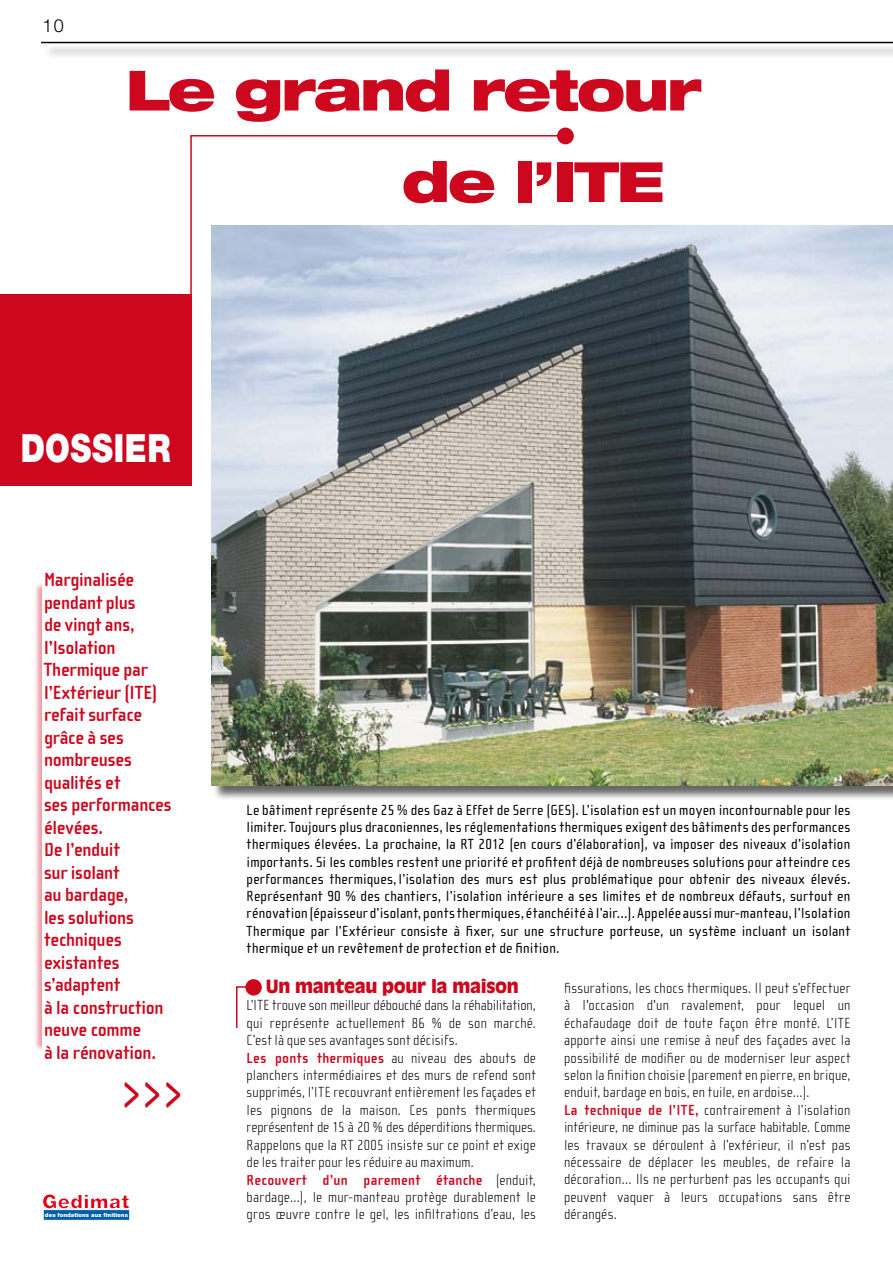
<style>
.page{position:relative;width:893px;height:1263px;background:#fff}
.page>*{position:absolute;margin:0;border:0;box-sizing:border-box;transform-origin:0 0}
.t1{font:66px "Cholla Sans";color:#cd071e;scale:.5 1}
.t2{font:900 expanded 55.5px/91.5px "Helvetica Neue LT Std";letter-spacing:-.04em;color:#cd071e}
.t3{font:900 39px "Helvetica Neue LT Std";letter-spacing:.02em;color:#fff;scale:.8 1}
.t4{font:700 19.5px/22.5px "Cholla Sans";letter-spacing:-.01em;color:#cd071e}
.t5{font:900 18px "Antique Olive Std";letter-spacing:-.02em;color:#cd071e}
.t6{font:300 18px "Helvetica Neue LT Std";color:#000}
.t7{font:100 15px/17.4px "Cholla Sans";letter-spacing:.015em;color:#000}
.t8{font:15px/17.2px "Cholla Sans";letter-spacing:.02em;color:#000;text-align:justify}
.t9{font:900 5.7px "Helvetica Neue";color:#fff}
.s1{font-weight:700;color:#cd071e}
</style>
<div class="page">
<div style="left:34px;top:582px;width:141px;height:470px;background:#cd071e;opacity:.39"></div>
<div style="left:43px;top:570px;width:179px;height:523px;background:#fff"></div>
<div style="left:42px;top:43px;width:851px;height:16px;background:#000;opacity:.6"></div>
<hr style="left:41px;top:42px;width:852px;height:1px;background:#000">
<div style="left:213px;top:226px;width:680px;height:575px;background:#000;opacity:.6"></div>
<img style="left:212px;top:225px;width:681px;height:561px">
<svg style="left:236px;top:986px;width:17px;height:43px"></svg>
<div style="left:245px;top:979px;width:17px;height:16px;background:#cd071e;border-radius:50%"></div>
<svg style="left:43px;top:1194px;width:86px;height:15px"></svg>
<div style="left:43px;top:1209px;width:87px;height:11px;background:#005ea8;border:1px solid #fff"></div>
<svg style="left:190px;top:135px;width:377px;height:351px"></svg>
<div style="left:557px;top:128px;width:17px;height:16px;background:#cd071e;border-radius:50%"></div>
<div style="left:0;top:294px;width:191px;height:192px;background:#cd071e"></div>
<p class="t6" style="left:43px;top:15px;width:23px">10</p>
<h2 class="t2" style="left:402px;top:43px;width:302px;text-indent:-276px">Le grand retour de l’ITE</h2>
<h3 class="t3" style="left:21px;top:425px;width:189px">DOSSIER</h3>
<p class="t4" style="left:44px;top:569px;width:129px">Marginalisée pendant plus<br>de vingt ans, l’Isolation<br>Thermique par l’Extérieur (ITE) refait surface grâce à ses nombreuses qualités et<br>ses performances élevées.<br>De l’enduit<br>sur isolant<br>au bardage,<br>les solutions techniques existantes s’adaptent<br>à la construction neuve comme<br>à la rénovation.</p>
<h1 class="t1" style="left:123px;top:1054px;width:118px">&gt;&gt;&gt;</h1>
<p class="t9" style="left:45px;top:1211px;width:84px">des fondations aux finitions</p>
<p class="t8" style="left:247px;top:802px;width:605px">Le bâtiment représente 25 % des Gaz à Effet de Serre (GES). L’isolation est un moyen incontournable pour les limiter. Toujours plus draconiennes, les réglementations thermiques exigent des bâtiments des performances thermiques élevées. La prochaine, la RT 2012 (en cours d’élaboration), va imposer des niveaux d’isolation importants. Si les combles restent une priorité et profitent déjà de nombreuses solutions pour atteindre ces performances thermiques, l’isolation des murs est plus problématique pour obtenir des niveaux élevés.<br>Représentant 90 % des chantiers, l’isolation intérieure a ses limites et de nombreux défauts, surtout en rénovation (épaisseur d’isolant, ponts thermiques, étanchéité à l’air…). Appelée aussi mur-manteau, l’Isolation Thermique par l’Extérieur consiste à fixer, sur une structure porteuse, un système incluant un isolant thermique et un revêtement de protection et de finition.</p>
<p class="t5" style="left:266px;top:976px;width:254px">Un manteau pour la maison</p>
<p class="t7" style="left:247px;top:997px;width:291px">L’ITE trouve son meilleur débouché dans la réhabilitation, qui représente actuellement 86 % de son marché.<br>C’est là que ses avantages sont décisifs.<br><span class="s1">Les ponts thermiques</span> au niveau des abouts de planchers intermédiaires et des murs de refend sont supprimés, l’ITE recouvrant entièrement les façades et les pignons de la maison. Ces ponts thermiques représentent de 15 à 20 % des déperditions thermiques.<br>Rappelons que la RT 2005 insiste sur ce point et exige de les traiter pour les réduire au maximum.<br><span class="s1">Recouvert d’un parement étanche</span> (enduit, bardage…), le mur-manteau protège durablement le gros œuvre contre le gel, les infiltrations d’eau, les</p>
<p class="t7" style="left:564px;top:979px;width:288px">fissurations, les chocs thermiques. Il peut s’effectuer à l'occasion d'un ravalement, pour lequel un échafaudage doit de toute façon être monté. L’ITE apporte ainsi une remise à neuf des façades avec la possibilité de modifier ou de moderniser leur aspect selon la finition choisie (parement en pierre, en brique, enduit, bardage en bois, en tuile, en ardoise…).<br><span class="s1">La technique de l’ITE,</span> contrairement à l’isolation intérieure, ne diminue pas la surface habitable. Comme les travaux se déroulent à l’extérieur, il n’est pas nécessaire de déplacer les meubles, de refaire la décoration… Ils ne perturbent pas les occupants qui peuvent vaquer à leurs occupations sans être dérangés.</p>
</div>
